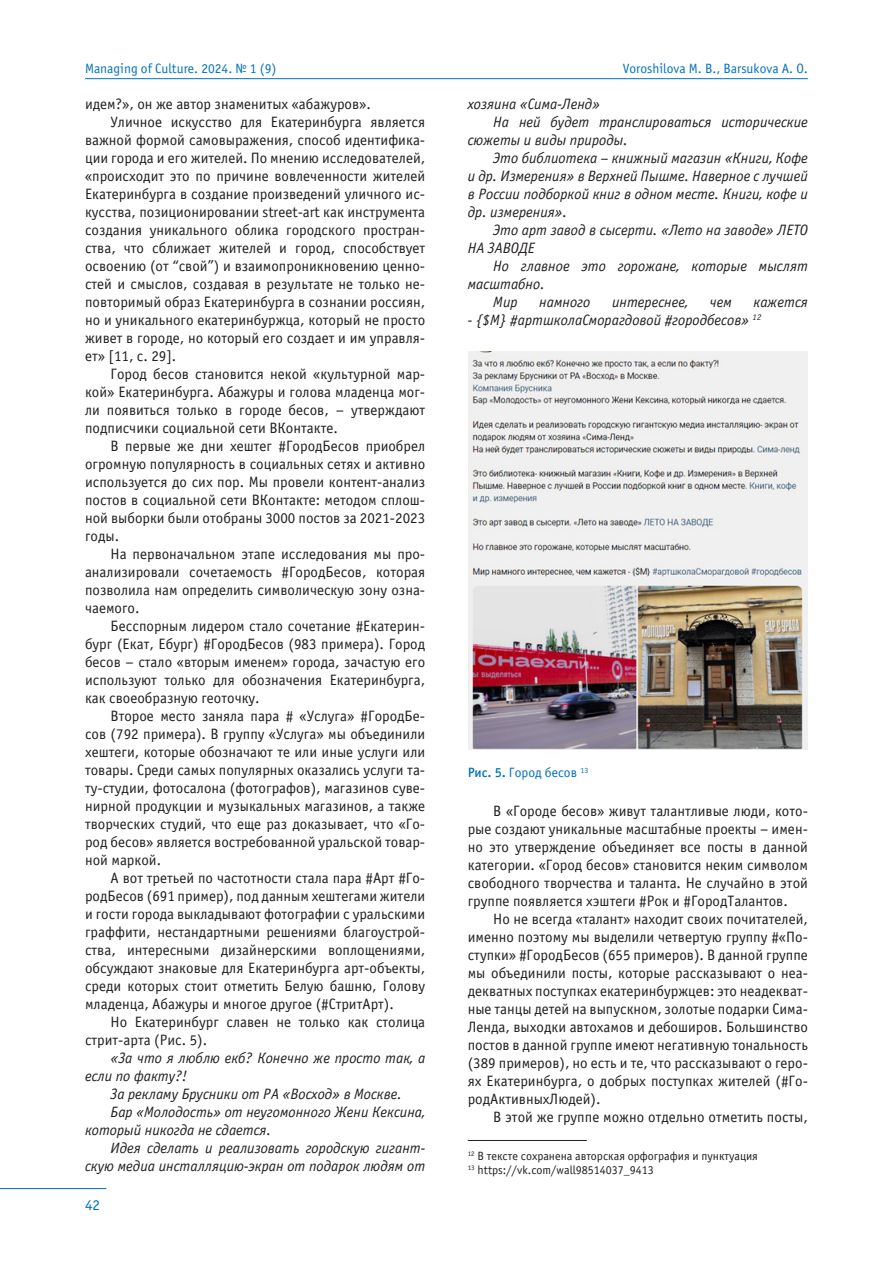
<style>
.page{position:relative;width:893px;height:1263px;background:#fff}
.page>*{position:absolute;margin:0;border:0;box-sizing:border-box;transform-origin:0 0}
.t1{font:15px/18px "ITC Officina Sans";color:#231f20;text-align:justify}
.t2{font:italic 15px "ITC Officina Sans";color:#231f20}
.t3{font:15px "ITC Officina Sans";color:#0072bc}
.t4{font:13.5px "ITC Officina Sans";color:#0072bc}
.t5{font:12px/14.4px "ITC Officina Sans";color:#231f20}
.s1{font-weight:500}
</style>
<div class="page">
<hr style="left:0;top:1188px;width:106px;height:1px;background:#0072bc">
<hr style="left:85px;top:78px;width:723px;height:1px;background:#0072bc">
<img style="left:468px;top:351px;width:340px;height:398px">
<hr style="left:468px;top:1140px;width:119px;height:1px;background:#231f20">
<p class="t4" style="left:85px;top:60px;width:193px">Managing of Culture. 2024. № 1 (9)</p>
<p class="t1" style="left:85px;top:94px;width:287px">идем?», он же автор знаменитых «абажуров».</p>
<p class="t1" style="left:111px;top:112px;width:316px">Уличное искусство для Екатеринбурга является</p>
<p class="t1" style="left:85px;top:130px;width:342px">важной формой самовыражения, способ идентифика-</p>
<p class="t1" style="left:85px;top:148px;width:342px">ции города и его жителей. По мнению исследователей,</p>
<p class="t1" style="left:85px;top:166px;width:342px">«происходит это по причине вовлеченности жителей</p>
<p class="t1" style="left:85px;top:184px;width:342px">Екатеринбурга в создание произведений уличного ис-</p>
<p class="t1" style="left:85px;top:202px;width:342px">кусства, позиционировании street-art как инструмента</p>
<p class="t1" style="left:85px;top:220px;width:342px">создания уникального облика городского простран-</p>
<p class="t1" style="left:85px;top:238px;width:342px">ства, что сближает жителей и город, способствует</p>
<p class="t1" style="left:85px;top:256px;width:342px">освоению (от “свой”) и взаимопроникновению ценно-</p>
<p class="t1" style="left:85px;top:274px;width:342px">стей и смыслов, создавая в результате не только не-</p>
<p class="t1" style="left:85px;top:292px;width:342px">повторимый образ Екатеринбурга в сознании россиян,</p>
<p class="t1" style="left:85px;top:310px;width:342px">но и уникального екатеринбуржца, который не просто</p>
<p class="t1" style="left:85px;top:328px;width:342px">живет в городе, но который его создает и им управля-</p>
<p class="t1" style="left:85px;top:346px;width:93px">ет» [11, с. 29].</p>
<p class="t1" style="left:111px;top:364px;width:316px">Город бесов становится некой «культурной мар-</p>
<p class="t1" style="left:85px;top:382px;width:342px">кой» Екатеринбурга. Абажуры и голова младенца мог-</p>
<p class="t1" style="left:85px;top:400px;width:342px">ли появиться только в городе бесов, – утверждают</p>
<p class="t1" style="left:85px;top:418px;width:254px">подписчики социальной сети ВКонтакте.</p>
<p class="t1" style="left:111px;top:436px;width:316px">В первые же дни хештег #ГородБесов приобрел</p>
<p class="t1" style="left:85px;top:454px;width:342px">огромную популярность в социальных сетях и активно</p>
<p class="t1" style="left:85px;top:472px;width:342px">используется до сих пор. Мы провели контент-анализ</p>
<p class="t1" style="left:85px;top:490px;width:342px">постов в социальной сети ВКонтакте: методом сплош-</p>
<p class="t1" style="left:85px;top:508px;width:342px">ной выборки были отобраны 3000 постов за 2021-2023</p>
<p class="t1" style="left:85px;top:526px;width:36px">годы.</p>
<p class="t1" style="left:111px;top:544px;width:316px">На первоначальном этапе исследования мы про-</p>
<p class="t1" style="left:85px;top:562px;width:342px">анализировали сочетаемость #ГородБесов, которая</p>
<p class="t1" style="left:85px;top:580px;width:342px">позволила нам определить символическую зону озна-</p>
<p class="t1" style="left:85px;top:598px;width:56px">чаемого.</p>
<p class="t1" style="left:111px;top:616px;width:316px">Бесспорным лидером стало сочетание #Екатерин-</p>
<p class="t1" style="left:85px;top:634px;width:342px">бург (Екат, Ебург) #ГородБесов (983 примера). Город</p>
<p class="t1" style="left:85px;top:652px;width:342px">бесов – стало «вторым именем» города, зачастую его</p>
<p class="t1" style="left:85px;top:670px;width:342px">используют только для обозначения Екатеринбурга,</p>
<p class="t1" style="left:85px;top:688px;width:176px">как своеобразную геоточку.</p>
<p class="t1" style="left:111px;top:706px;width:316px">Второе место заняла пара # «Услуга» #ГородБе-</p>
<p class="t1" style="left:85px;top:724px;width:342px">сов (792 примера). В группу «Услуга» мы объединили</p>
<p class="t1" style="left:85px;top:742px;width:342px">хештеги, которые обозначают те или иные услуги или</p>
<p class="t1" style="left:85px;top:760px;width:342px">товары. Среди самых популярных оказались услуги та-</p>
<p class="t1" style="left:85px;top:778px;width:342px">ту-студии, фотосалона (фотографов), магазинов суве-</p>
<p class="t1" style="left:85px;top:796px;width:342px">нирной продукции и музыкальных магазинов, а также</p>
<p class="t1" style="left:85px;top:814px;width:342px">творческих студий, что еще раз доказывает, что «Го-</p>
<p class="t1" style="left:85px;top:832px;width:342px">род бесов» является востребованной уральской товар-</p>
<p class="t1" style="left:85px;top:850px;width:78px">ной маркой.</p>
<p class="t1" style="left:111px;top:868px;width:316px">А вот третьей по частотности стала пара #Арт #Го-</p>
<p class="t1" style="left:85px;top:886px;width:342px">родБесов (691 пример), под данным хештегами жители</p>
<p class="t1" style="left:85px;top:904px;width:342px">и гости города выкладывают фотографии с уральскими</p>
<p class="t1" style="left:85px;top:922px;width:342px">граффити, нестандартными решениями благоустрой-</p>
<p class="t1" style="left:85px;top:940px;width:342px">ства, интересными дизайнерскими воплощениями,</p>
<p class="t1" style="left:85px;top:958px;width:342px">обсуждают знаковые для Екатеринбурга арт-объекты,</p>
<p class="t1" style="left:85px;top:976px;width:342px">среди которых стоит отметить Белую башню, Голову</p>
<p class="t1" style="left:85px;top:994px;width:310px">младенца, Абажуры и многое другое (#СтритАрт).</p>
<p class="t1" style="left:111px;top:1012px;width:316px">Но Екатеринбург славен не только как столица</p>
<p class="t1" style="left:85px;top:1030px;width:124px">стрит-арта (Рис. 5).</p>
<p class="t2" style="left:111px;top:1048px;width:316px">«За что я люблю екб? Конечно же просто так, а</p>
<p class="t2" style="left:85px;top:1066px;width:104px">если по факту?!</p>
<p class="t2" style="left:111px;top:1084px;width:293px">За рекламу Брусники от РА «Восход» в Москве.</p>
<p class="t2" style="left:111px;top:1102px;width:316px">Бар «Молодость» от неугомонного Жени Кексина,</p>
<p class="t2" style="left:85px;top:1120px;width:188px">который никогда не сдается.</p>
<p class="t2" style="left:111px;top:1138px;width:316px">Идея сделать и реализовать городскую гигант-</p>
<p class="t2" style="left:85px;top:1156px;width:342px">скую медиа инсталляцию-экран от подарок людям от</p>
<p class="t3" style="left:85px;top:1194px;width:16px">42</p>
<p class="t4" style="left:623px;top:60px;width:187px">Voroshilova M. B., Barsukova A. O.</p>
<p class="t2" style="left:468px;top:94px;width:134px">хозяина «Сима-Ленд»</p>
<p class="t2" style="left:493px;top:112px;width:316px">На ней будет транслироваться исторические</p>
<p class="t2" style="left:468px;top:130px;width:162px">сюжеты и виды природы.</p>
<p class="t2" style="left:493px;top:148px;width:316px">Это библиотека – книжный магазин «Книги, Кофе</p>
<p class="t2" style="left:468px;top:166px;width:342px">и др. Измерения» в Верхней Пышме. Наверное с лучшей</p>
<p class="t2" style="left:468px;top:184px;width:342px">в России подборкой книг в одном месте. Книги, кофе и</p>
<p class="t2" style="left:468px;top:202px;width:101px">др. измерения».</p>
<p class="t2" style="left:493px;top:220px;width:316px">Это арт завод в сысерти. «Лето на заводе» ЛЕТО</p>
<p class="t2" style="left:468px;top:238px;width:69px">НА ЗАВОДЕ</p>
<p class="t2" style="left:493px;top:256px;width:316px">Но главное это горожане, которые мыслят</p>
<p class="t2" style="left:468px;top:274px;width:79px">масштабно.</p>
<p class="t2" style="left:493px;top:292px;width:26px">Мир</p>
<p class="t2" style="left:539px;top:292px;width:53px">намного</p>
<p class="t2" style="left:612px;top:292px;width:78px">интереснее,</p>
<p class="t2" style="left:710px;top:292px;width:24px">чем</p>
<p class="t2" style="left:754px;top:292px;width:56px">кажется</p>
<p class="t2" style="left:468px;top:310px;width:295px">- {$M} #артшколаСморагдовой #городбесов» <sup>12</sup></p>
<p class="t4" style="left:468px;top:764px;width:122px"><span class="s1">Рис. 5.</span> Город бесов <sup>13</sup></p>
<p class="t1" style="left:468px;top:801px;width:342px;text-indent:26px">В «Городе бесов» живут талантливые люди, кото&shy;рые создают уникальные масштабные проекты – имен&shy;но это утверждение объединяет все посты в данной категории. «Город бесов» становится неким символом свободного творчества и таланта. Не случайно в этой группе появляется хэштеги #Рок и #ГородТалантов.</p>
<p class="t1" style="left:468px;top:909px;width:342px;text-indent:26px">Но не всегда «талант» находит своих почитателей, именно поэтому мы выделили четвертую группу #«По&shy;ступки» #ГородБесов (655 примеров). В данной группе мы объединили посты, которые рассказывают о неа&shy;декватных поступках екатеринбуржцев: это неадекват&shy;ные танцы детей на выпускном, золотые подарки Сима-Ленда, выходки автохамов и дебоширов. Большинство постов в данной группе имеют негативную тональность (389 примеров), но есть и те, что рассказывают о геро&shy;ях Екатеринбурга, о добрых поступках жителей (#Го&shy;родАктивныхЛюдей).</p>
<p class="t1" style="left:493px;top:1107px;width:316px">В этой же группе можно отдельно отметить посты,</p>
<p class="t5" style="left:468px;top:1148px;width:292px"><sup>12</sup> В тексте сохранена авторская орфография и пунктуация<br><sup>13</sup> https://vk.com/wall98514037_9413</p>
</div>
